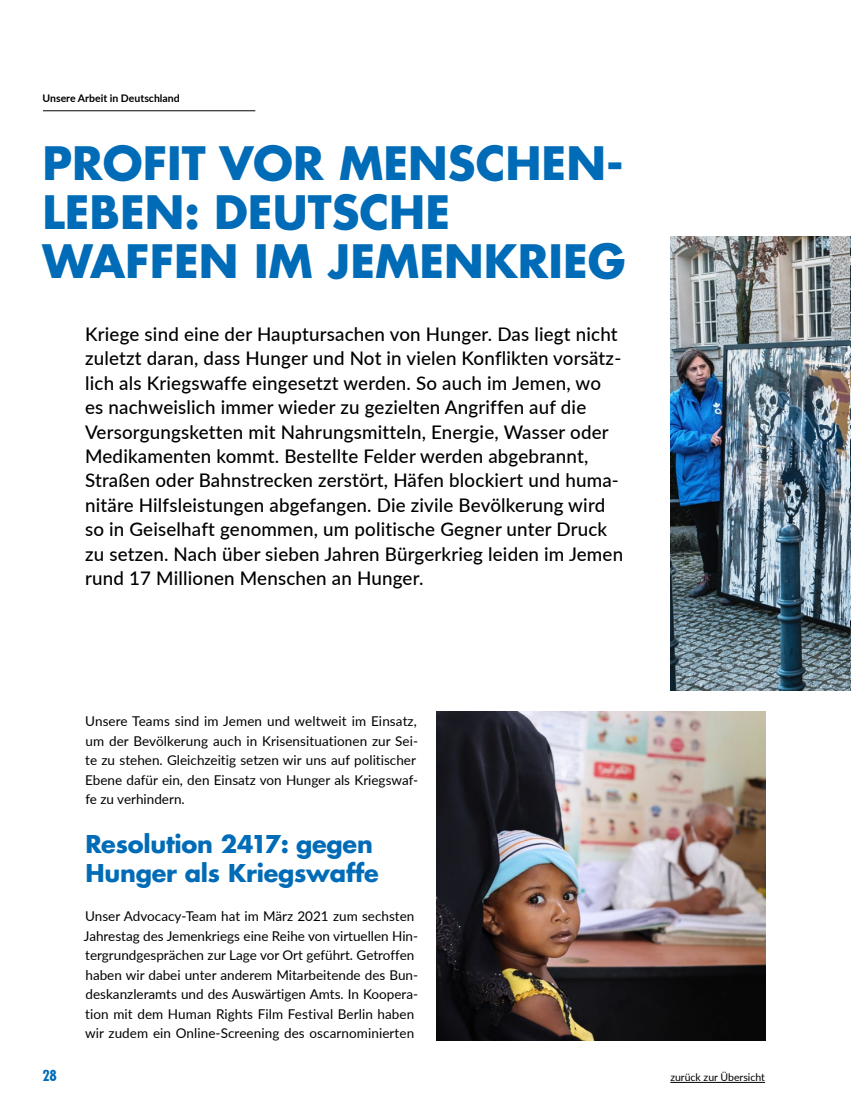
<style>
.page{position:relative;width:851px;height:1106px;background:#fff}
.page>*{position:absolute;margin:0;border:0;box-sizing:border-box;transform-origin:0 0}
.t1{font:700 45px/48.8px "Futura LT Pro";color:#006bb6}
.t2{font:700 24px/29.2px "Futura LT Pro";letter-spacing:-.01em;color:#006bb6}
.t3{font:500 18.75px/24.5px "Lato";letter-spacing:.01em;color:#000}
.t4{font:700 condensed 15px "Futura LT Pro";color:#006bb6}
.t5{font:13.5px/19.5px "Lato";color:#000}
.t6{font:700 10.5px "Lato";color:#000}
.t7{font:10.5px "Lato";color:#000}
</style>
<div class="page">
<img style="left:670px;top:237px;width:181px;height:453px">
<img style="left:436px;top:711px;width:329px;height:329px">
<hr style="left:43px;top:110px;width:212px;height:1px;background:#000">
<hr style="left:670px;top:1082px;width:95px;height:1px;background:#000">
<p class="t6" style="left:43px;top:90px;width:139px">Unsere Arbeit in Deutschland</p>
<h1 class="t1" style="left:43px;top:137px;width:584px">PROFIT VOR MENSCHEN-<br>LEBEN: DEUTSCHE<br>WAFFEN IM JEMENKRIEG</h1>
<p class="t3" style="left:85px;top:321px;width:539px">Kriege sind eine der Hauptursachen von Hunger. Das liegt nicht zuletzt daran, dass Hunger und Not in vielen Konflikten vorsätz&shy;lich als Kriegswaffe eingesetzt werden. So auch im Jemen, wo es nachweislich immer wieder zu gezielten Angriffen auf die Versorgungsketten mit Nahrungsmitteln, Energie, Wasser oder Medikamenten kommt. Bestellte Felder werden abgebrannt, Straßen oder Bahnstrecken zerstört, Häfen blockiert und huma&shy;nitäre Hilfsleistungen abgefangen. Die zivile Bevölkerung wird so in Geiselhaft genommen, um politische Gegner unter Druck zu setzen. Nach über sieben Jahren Bürgerkrieg leiden im Jemen rund 17 Millionen Menschen an Hunger.</p>
<p class="t5" style="left:85px;top:711px;width:334px">Unsere Teams sind im Jemen und weltweit im Einsatz, um der Bevölkerung auch in Krisensituationen zur Sei&shy;te zu stehen. Gleichzeitig setzen wir uns auf politischer Ebene dafür ein, den Einsatz von Hunger als Kriegswaf&shy;fe zu verhindern.</p>
<p class="t2" style="left:85px;top:828px;width:295px">Resolution 2417: gegen<br>Hunger als Kriegswaffe</p>
<p class="t5" style="left:84px;top:906px;width:336px">Unser Advocacy-Team hat im März 2021 zum sechsten Jahrestag des Jemenkriegs eine Reihe von virtuellen Hin&shy;tergrundgesprächen zur Lage vor Ort geführt. Getroffen haben wir dabei unter anderem Mitarbeitende des Bun&shy;deskanzleramts und des Auswärtigen Amts. In Koopera&shy;tion mit dem Human Rights Film Festival Berlin haben wir zudem ein Online-Screening des oscarnominierten</p>
<p class="t4" style="left:43px;top:1065px;width:16px">28</p>
<p class="t7" style="left:670px;top:1069px;width:96px">zurück zur Übersicht</p>
</div>
